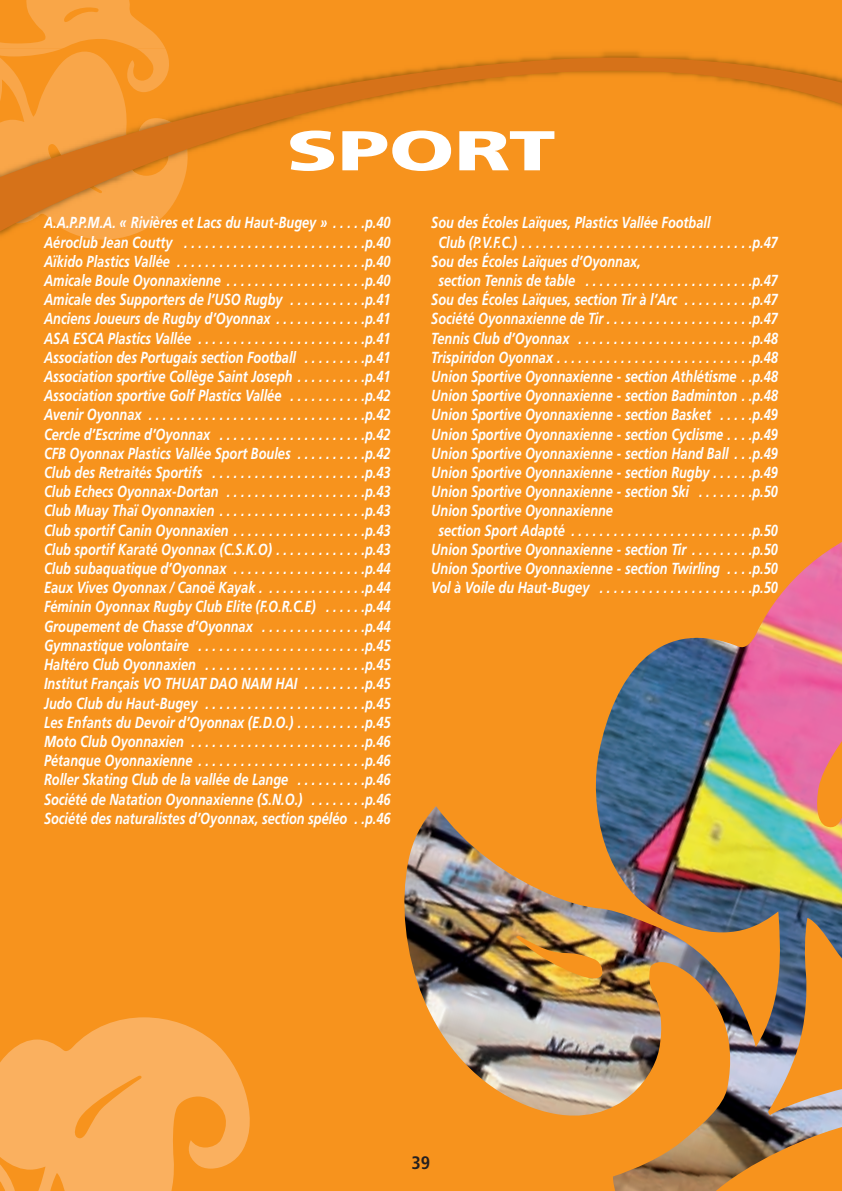
<style>
.page{position:relative;width:842px;height:1191px;background:#fff}
.page>*{position:absolute;margin:0;border:0;box-sizing:border-box;transform-origin:0 0}
.t1{font:900 56px "Frutiger";color:#fff;scale:1.5 1}
.t2{font:700 condensed 18px "Frutiger";color:#231f20}
.t3{font:italic 700 16px/19.2px "Frutiger";color:#fff;text-align:justify;scale:.8 1}
</style>
<div class="page">
<div style="left:0;top:34px;width:842px;height:1157px;background:#f7931d"></div>
<div style="left:166px;top:0;width:676px;height:34px;background:#f7931d"></div>
<svg style="left:0;top:0;width:166px;height:45px;background:#f89e36"></svg>
<svg style="left:0;top:1017px;width:250px;height:174px;fill:#fab05f"></svg>
<svg style="left:0;top:45px;width:842px;height:195px"></svg>
<img style="left:404px;top:542px;width:438px;height:649px">
<h1 class="t1" style="left:286px;top:128px;width:181px">SPORT</h1>
<p class="t3" style="left:44px;top:214px;width:435px">A.A.P.P.M.A. « Rivières et Lacs du Haut-Bugey » . . . . .p.40<br>AéroclubJeanCoutty ..........................p.40<br>AïkidoPlasticsVallée ...........................p.40<br>Amicale Boule Oyonnaxienne . . . . . . . . . . . . . . . . . . . .p.40<br>Amicale des Supporters de l’USO Rugby . . . . . . . . . . .p.41<br>Anciens Joueurs de Rugby d’Oyonnax . . . . . . . . . . . . .p.41<br>ASAESCAPlasticsVallée ........................p.41<br>Association des Portugais section Football . . . . . . . . .p.41<br>Association sportive Collège Saint Joseph . . . . . . . . . .p.41<br>Association sportive Golf Plastics Vallée . . . . . . . . . . .p.42<br>AvenirOyonnax ...............................p.42<br>Cercle d’Escrime d’Oyonnax . . . . . . . . . . . . . . . . . . . . .p.42<br>CFB Oyonnax Plastics Vallée Sport Boules . . . . . . . . . .p.42<br>ClubdesRetraitésSportifs ......................p.43<br>Club Echecs Oyonnax-Dortan . . . . . . . . . . . . . . . . . . . .p.43<br>ClubMuayThaïOyonnaxien .....................p.43<br>Club sportif Canin Oyonnaxien . . . . . . . . . . . . . . . . . . .p.43<br>Club sportif Karaté Oyonnax (C.S.K.O) . . . . . . . . . . . . .p.43<br>Club subaquatique d’Oyonnax . . . . . . . . . . . . . . . . . . .p.44<br>Eaux Vives Oyonnax / Canoë Kayak . . . . . . . . . . . . . . .p.44<br>Féminin Oyonnax Rugby Club Elite (F.O.R.C.E) . . . . . .p.44<br>Groupement de Chasse d’Oyonnax . . . . . . . . . . . . . . .p.44<br>Gymnastiquevolontaire ........................p.45<br>HaltéroClubOyonnaxien .......................p.45<br>Institut Français VO THUAT DAO NAM HAI . . . . . . . . .p.45<br>JudoClubduHaut-Bugey .......................p.45<br>Les Enfants du Devoir d’Oyonnax (E.D.O.) . . . . . . . . . .p.45<br>MotoClubOyonnaxien .........................p.46<br>PétanqueOyonnaxienne ........................p.46<br>Roller Skating Club de la vallée de Lange . . . . . . . . . .p.46<br>Société de Natation Oyonnaxienne (S.N.O.) . . . . . . . .p.46<br>Société des naturalistes d’Oyonnax, section spéléo . .p.46</p>
<p class="t3" style="left:431px;top:214px;width:351px">Sou des Écoles Laïques, Plastics Vallée Football</p>
<p class="t3" style="left:438px;top:234px;width:426px">Club(P.V.F.C.).................................p.47</p>
<p class="t3" style="left:431px;top:253px;width:263px">Sou des Écoles Laïques d’Oyonnax,</p>
<p class="t3" style="left:438px;top:272px;width:426px">sectionTennisdetable ........................p.47</p>
<p class="t3" style="left:431px;top:291px;width:435px">Sou des Écoles Laïques, section Tir à l’Arc . . . . . . . . . .p.47</p>
<p class="t3" style="left:431px;top:310px;width:435px">Société Oyonnaxienne de Tir . . . . . . . . . . . . . . . . . . . . .p.47</p>
<p class="t3" style="left:431px;top:330px;width:435px">TennisClubd’Oyonnax .........................p.48</p>
<p class="t3" style="left:431px;top:349px;width:435px">TrispiridonOyonnax............................p.48</p>
<p class="t3" style="left:431px;top:368px;width:435px">Union Sportive Oyonnaxienne - section Athlétisme . .p.48</p>
<p class="t3" style="left:431px;top:387px;width:435px">Union Sportive Oyonnaxienne - section Badminton . .p.48</p>
<p class="t3" style="left:431px;top:406px;width:435px">Union Sportive Oyonnaxienne - section Basket . . . . .p.49</p>
<p class="t3" style="left:431px;top:426px;width:435px">Union Sportive Oyonnaxienne - section Cyclisme . . . .p.49</p>
<p class="t3" style="left:431px;top:445px;width:435px">Union Sportive Oyonnaxienne - section Hand Ball . . .p.49</p>
<p class="t3" style="left:431px;top:464px;width:435px">Union Sportive Oyonnaxienne - section Rugby . . . . . .p.49</p>
<p class="t3" style="left:431px;top:483px;width:435px">Union Sportive Oyonnaxienne - section Ski . . . . . . . .p.50</p>
<p class="t3" style="left:431px;top:502px;width:229px">Union Sportive Oyonnaxienne</p>
<p class="t3" style="left:438px;top:522px;width:426px">sectionSportAdapté ..........................p.50</p>
<p class="t3" style="left:431px;top:541px;width:435px">Union Sportive Oyonnaxienne - section Tir . . . . . . . . .p.50</p>
<p class="t3" style="left:431px;top:560px;width:435px">Union Sportive Oyonnaxienne - section Twirling . . . .p.50</p>
<p class="t3" style="left:431px;top:579px;width:435px">VolàVoileduHaut-Bugey ......................p.50</p>
<p class="t2" style="left:412px;top:1155px;width:20px">39</p>
</div>
